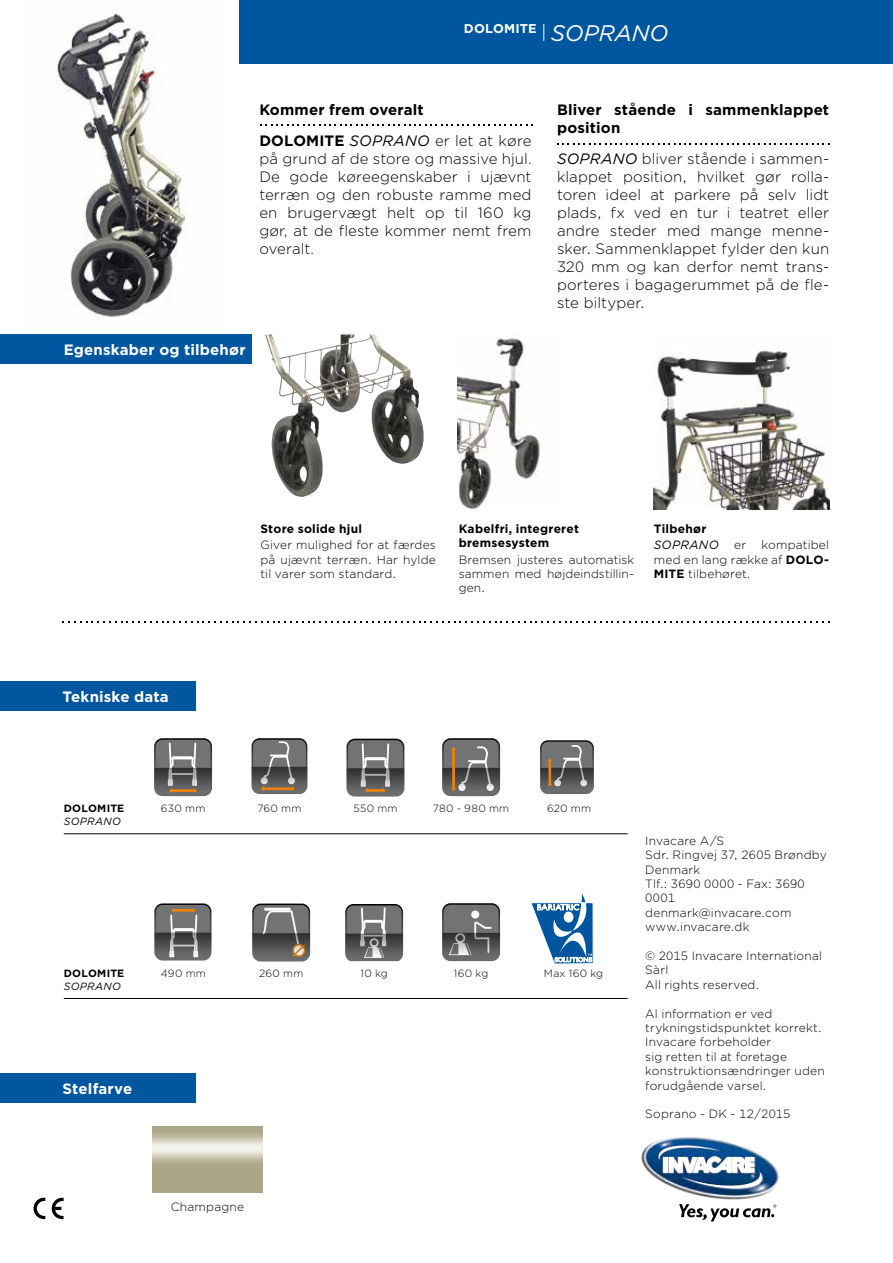
<style>
.page{position:relative;width:893px;height:1263px;background:#fff}
.page>*{position:absolute;margin:0;border:0;box-sizing:border-box;transform-origin:0 0}
.t1{font:300 15px/18px "Gotham";letter-spacing:.01em;color:#000;text-align:justify}
.t2{font:700 15px/18px "Gotham";letter-spacing:.01em;color:#000}
.t3{font:700 15px "Gotham";letter-spacing:.01em;color:#fff}
.t4{font:700 12.75px "Gotham";letter-spacing:.015em;color:#fff}
.t5{font:300 12px/14.4px "Gotham";letter-spacing:.015em;color:#000;text-align:justify}
.t6{font:700 12px/14.4px "Gotham";letter-spacing:.02em;color:#000}
.t7{font:italic 12px "Gotham";letter-spacing:.025em;color:#000}
.t8{font:300 10.5px "Gotham";letter-spacing:.025em;color:#000}
.t9{font:700 10.5px "Gotham";letter-spacing:.025em;color:#000}
.t10{font:italic 10.5px "Gotham";letter-spacing:.03em;color:#000}
.s1{font-weight:400;font-style:italic;font-size:22.5px}
.s2{font-weight:400;font-style:italic}
.s3{font-weight:300}
.s4{font-weight:700}
</style>
<div class="page">
<div style="left:239px;top:0;width:654px;height:64px;background:#00569f"></div>
<img style="left:57px;top:8px;width:130px;height:309px">
<img style="left:641px;top:1137px;width:138px;height:63px">
<img style="left:658px;top:1143px;width:104px;height:48px">
<svg style="left:679px;top:1204px;width:97px;height:17px"></svg>
<div style="left:0;top:681px;width:196px;height:30px;background:#00569f"></div>
<svg style="left:62px;top:621px;width:767px;height:1px"></svg>
<img style="left:265px;top:334px;width:116px;height:163px">
<svg style="left:260px;top:124px;width:273px;height:2px"></svg>
<svg style="left:557px;top:143px;width:272px;height:2px"></svg>
<img style="left:457px;top:334px;width:83px;height:175px">
<img style="left:654px;top:350px;width:175px;height:160px">
<div style="left:0;top:1073px;width:196px;height:30px;background:#00569f"></div>
<div style="left:0;top:334px;width:252px;height:30px;background:#00569f"></div>
<svg style="left:345px;top:904px;width:58px;height:57px;background:#727375"></svg>
<svg style="left:154px;top:738px;width:58px;height:58px;background:#72706f"></svg>
<svg style="left:252px;top:738px;width:55px;height:56px;background:#6f6c6b"></svg>
<svg style="left:442px;top:738px;width:58px;height:58px;background:#716d6b"></svg>
<svg style="left:346px;top:739px;width:58px;height:57px;background:#727170"></svg>
<svg style="left:252px;top:903px;width:58px;height:58px;background:#706e6e"></svg>
<svg style="left:540px;top:740px;width:54px;height:54px;background:#706e6c"></svg>
<svg style="left:154px;top:903px;width:57px;height:57px;background:#737171"></svg>
<svg style="left:442px;top:903px;width:58px;height:58px;background:#6e6f71"></svg>
<hr style="left:64px;top:833px;width:564px;height:1px;background:#000">
<hr style="left:64px;top:998px;width:564px;height:1px;background:#000">
<svg style="left:531px;top:892px;width:63px;height:72px"></svg>
<svg style="left:52px;top:1198px;width:12px;height:21px"></svg>
<svg style="left:34px;top:1198px;width:11px;height:21px"></svg>
<svg style="left:543px;top:24px;width:1px;height:17px"></svg>
<p class="t4" style="left:464px;top:20px;width:206px">DOLOMITE <span class="s1">SOPRANO</span></p>
<p class="t2" style="left:259px;top:94px;width:274px;line-height:30.8px">Kommer frem overalt<br>DOLOMITE <span class="s2">SOPRANO</span> <span class="s3">er let at køre</span></p>
<p class="t1" style="left:259px;top:149px;width:274px">på grund af de store og massive hjul.<br>De gode køreegenskaber i ujævnt terræn og den robuste ramme med en brugervægt helt op til 160 kg gør, at de fleste kommer nemt frem overalt.</p>
<p class="t3" style="left:64px;top:340px;width:183px">Egenskaber og tilbehør</p>
<p class="t2" style="left:557px;top:101px;width:274px">Bliver stående i sammenklappet position</p>
<p class="t1" style="left:557px;top:149px;width:274px"><span class="s2">SOPRANO</span> bliver stående i sammen&shy;klappet position, hvilket gør rolla&shy;toren ideel at parkere på selv lidt plads, fx ved en tur i teatret eller andre steder med mange menne&shy;sker. Sammenklappet fylder den kun 320 mm og kan derfor nemt trans&shy;porteres i bagagerummet på de fle&shy;ste biltyper.</p>
<p class="t3" style="left:63px;top:687px;width:108px">Tekniske data</p>
<p class="t6" style="left:260px;top:521px;width:103px">Store solide hjul</p>
<p class="t5" style="left:260px;top:537px;width:177px">Giver mulighed for at færdes på ujævnt terræn. Har hylde til varer som standard.</p>
<p class="t6" style="left:459px;top:521px;width:122px">Kabelfri, integreret bremsesystem</p>
<p class="t5" style="left:459px;top:552px;width:177px">Bremsen justeres automatisk sammen med højdeindstillin&shy;gen.</p>
<p class="t6" style="left:654px;top:521px;width:54px">Tilbehør</p>
<p class="t7" style="left:654px;top:537px;width:67px">SOPRANO</p>
<p class="t5" style="left:734px;top:537px;width:14px">er</p>
<p class="t5" style="left:654px;top:537px;width:177px;text-indent:108px">kompatibel med en lang række af <span class="s4">DOLO-MITE</span> tilbehøret.</p>
<p class="t9" style="left:64px;top:801px;width:62px">DOLOMITE</p>
<p class="t10" style="left:64px;top:814px;width:59px">SOPRANO</p>
<p class="t8" style="left:161px;top:802px;width:46px">630 mm</p>
<p class="t8" style="left:257px;top:802px;width:45px">760 mm</p>
<p class="t8" style="left:353px;top:802px;width:46px">550 mm</p>
<p class="t8" style="left:433px;top:802px;width:78px">780 - 980 mm</p>
<p class="t8" style="left:547px;top:802px;width:46px">620 mm</p>
<p class="t8" style="left:360px;top:967px;width:29px">10 kg</p>
<p class="t9" style="left:64px;top:966px;width:62px">DOLOMITE</p>
<p class="t8" style="left:161px;top:967px;width:47px">490 mm</p>
<p class="t8" style="left:454px;top:967px;width:36px">160 kg</p>
<p class="t10" style="left:64px;top:979px;width:59px">SOPRANO</p>
<p class="t8" style="left:259px;top:967px;width:46px">260 mm</p>
<p class="t3" style="left:63px;top:1078px;width:71px">Stelfarve</p>
<p class="t8" style="left:544px;top:967px;width:61px">Max 160 kg</p>
<p class="t5" style="left:645px;top:833px;width:183px;text-align:left">Invacare A/S<br>Sdr. Ringvej 37, 2605 Brøndby<br>Denmark<br>Tlf.: 3690 0000 - Fax: 3690<br>0001<br>denmark@invacare.com www.invacare.dk</p>
<p class="t5" style="left:645px;top:948px;width:178px;text-align:left">© 2015 Invacare International<br>Sàrl<br>All rights reserved.</p>
<p class="t5" style="left:645px;top:1006px;width:181px;text-align:left">Al information er ved trykningstidspunktet korrekt.<br>Invacare forbeholder<br>sig retten til at foretage konstruktionsændringer uden forudgående varsel.</p>
<p class="t5" style="left:645px;top:1107px;width:147px">Soprano - DK - 12/2015</p>
<p class="t5" style="left:171px;top:1199px;width:75px">Champagne</p>
</div>
